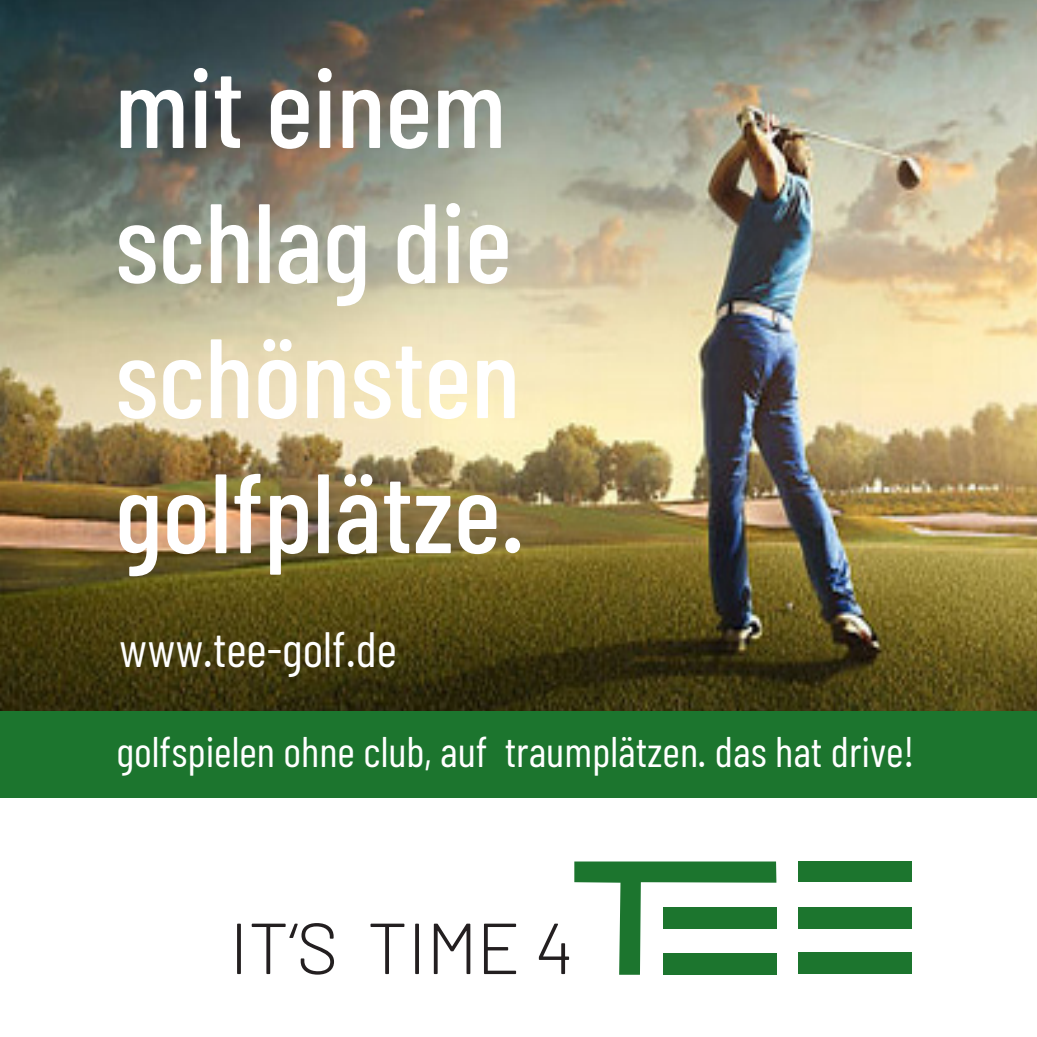
<style>
.page{position:relative;width:1037px;height:1037px;background:#fff}
.page>*{position:absolute;margin:0;border:0;box-sizing:border-box;transform-origin:0 0}
.t1{font:500 112.5px/135px "Barlow Condensed";color:#fff}
.t2{font:300 72px "Barlow";color:#231f20}
.t3{font:49.5px "Barlow Condensed";color:#fff}
.t4{font:42.75px "Barlow Condensed";color:#fff}
</style>
<div class="page">
<img style="left:0;top:0;width:1036px;height:711px">
<svg style="left:574px;top:861px;width:202px;height:113px"></svg>
<div style="left:662px;top:906px;width:114px;height:22px;background:#1c752e"></div>
<div style="left:662px;top:952px;width:114px;height:22px;background:#1c752e"></div>
<div style="left:798px;top:861px;width:113px;height:21px;background:#1c752e"></div>
<div style="left:798px;top:906px;width:113px;height:22px;background:#1c752e"></div>
<div style="left:798px;top:952px;width:113px;height:22px;background:#1c752e"></div>
<div style="left:0;top:711px;width:1036px;height:86px;background:#1c752e"></div>
<h1 class="t1" style="left:115px;top:37px;width:412px">mit einem schlag die schönsten golfplätze.</h1>
<p class="t3" style="left:120px;top:618px;width:279px">www.tee-golf.de</p>
<p class="t4" style="left:116px;top:724px;width:799px">golfspielen ohne club, auf traumplätzen. das hat drive!</p>
<h2 class="t2" style="left:230px;top:903px;width:345px">IT‘S TIME 4</h2>
</div>
